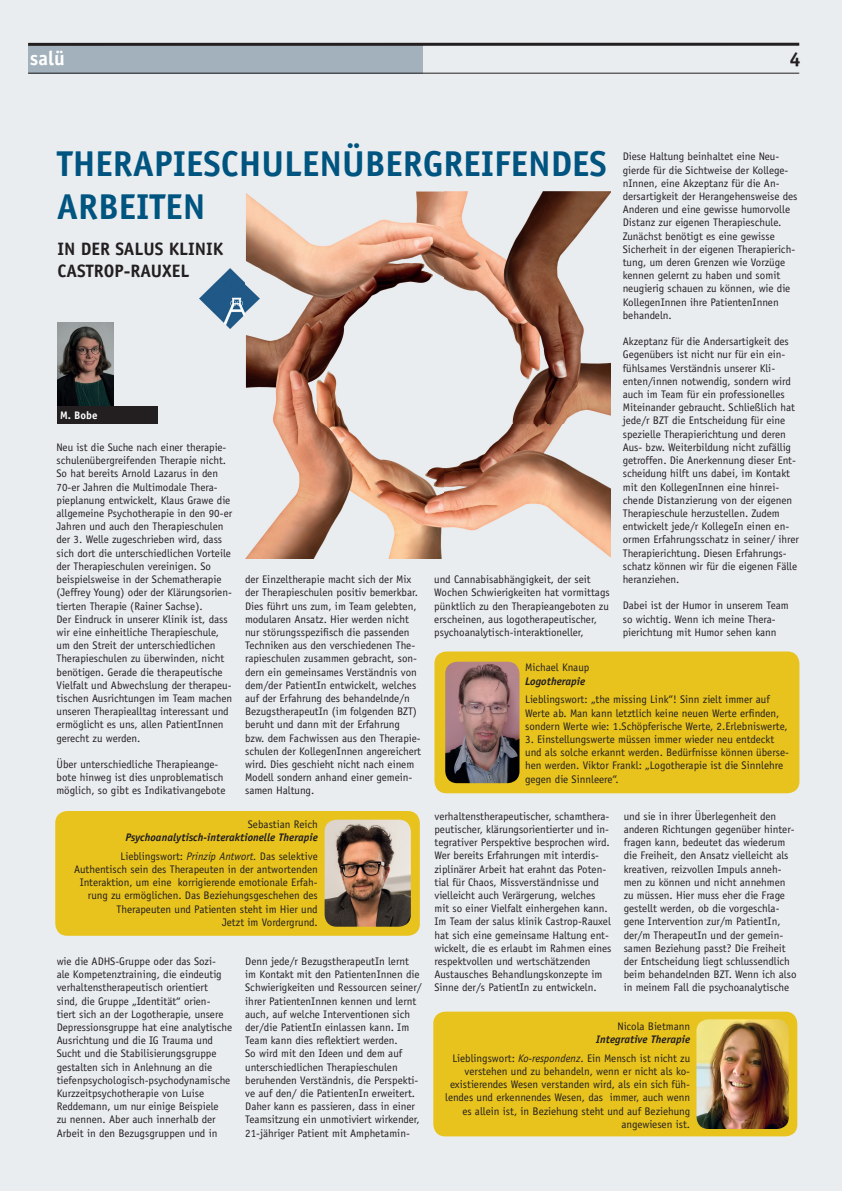
<style>
.page{position:relative;width:842px;height:1191px;background:#eaedf0}
.page>*{position:absolute;margin:0;border:0;box-sizing:border-box;transform-origin:0 0}
.t1{font:700 36px/43.2px "Officina Sans Std";color:#005480}
.t2{font:700 20px "Officina Sans Std";color:#fff}
.t3{font:700 20px "Officina Sans Std";color:#231f20}
.t4{font:700 18px/21.6px "Officina Sans Std";color:#231f20}
.t5{font:11px/13.2px "Officina Sans Std";color:#231f20}
.t6{font:italic 700 11px/18.9px "Officina Sans Std";color:#231f20;text-align:center}
.t7{font:700 11px "Officina Sans Std";color:#fff}
.s1{font-weight:400;font-style:normal}
.s2{font-weight:400}
.s3{font-weight:700;font-style:italic}
.s4{font-style:italic}
</style>
<div class="page">
<div style="left:28px;top:43px;width:394px;height:30px;background:#a2b1bb"></div>
<hr style="left:28px;top:73px;width:771px;height:1px;background:#231f20">
<hr style="left:28px;top:43px;width:771px;height:3px;background:#231f20">
<img style="left:246px;top:191px;width:365px;height:367px">
<img style="left:199px;top:267px;width:62px;height:63px">
<div style="left:55px;top:811px;width:365px;height:124px;background:#e8c31d;border-radius:12px"></div>
<img style="left:325px;top:819px;width:86px;height:107px">
<div style="left:433px;top:1011px;width:364px;height:125px;background:#e8c31d;border-radius:12px"></div>
<img style="left:696px;top:1019px;width:93px;height:110px">
<div style="left:434px;top:651px;width:365px;height:142px;background:#e8c31d;border-radius:12px"></div>
<img style="left:445px;top:661px;width:74px;height:122px">
<img style="left:57px;top:322px;width:57px;height:85px">
<div style="left:57px;top:407px;width:101px;height:17px;background:#231f20"></div>
<h2 class="t2" style="left:30px;top:46px;width:36px">salü</h2>
<h2 class="t3" style="left:789px;top:46px;width:13px">4</h2>
<h1 class="t1" style="left:57px;top:141px;width:551px">THERAPIESCHULENÜBERGREIFENDES<br>ARBEITEN</h1>
<p class="t5" style="left:623px;top:150px;width:176px">Diese Haltung beinhaltet eine Neu&shy;gierde für die Sichtweise der Kollege&shy;nInnen, eine Akzeptanz für die An&shy;dersartigkeit der Herangehensweise des Anderen und eine gewisse humorvolle Distanz zur eigenen Therapieschule.<br>Zunächst benötigt es eine gewisse Sicherheit in der eigenen Therapierich&shy;tung, um deren Grenzen wie Vorzüge kennen gelernt zu haben und somit neugierig schauen zu können, wie die KollegenInnen ihre PatientenInnen behandeln.</p>
<p class="t5" style="left:623px;top:335px;width:178px">Akzeptanz für die Andersartigkeit des Gegenübers ist nicht nur für ein ein&shy;fühlsames Verständnis unserer Kli&shy;enten/innen notwendig, sondern wird auch im Team für ein professionelles Miteinander gebraucht. Schließlich hat jede/r BZT die Entscheidung für eine spezielle Therapierichtung und deren Aus- bzw. Weiterbildung nicht zufällig getroffen. Die Anerkennung dieser Ent&shy;scheidung hilft uns dabei, im Kontakt mit den KollegenInnen eine hinrei&shy;chende Distanzierung von der eigenen Therapieschule herzustellen. Zudem entwickelt jede/r KollegeIn einen en&shy;ormen Erfahrungsschatz in seiner/ ihrer Therapierichtung. Diesen Erfahrungs&shy;schatz können wir für die eigenen Fälle heranziehen.</p>
<p class="t5" style="left:623px;top:599px;width:168px">Dabei ist der Humor in unserem Team so wichtig. Wenn ich meine Thera&shy;pierichtung mit Humor sehen kann</p>
<h3 class="t4" style="left:57px;top:238px;width:167px">IN DER SALUS KLINIK<br>CASTROP-RAUXEL</h3>
<p class="t7" style="left:60px;top:409px;width:39px">M. Bobe</p>
<p class="t5" style="left:57px;top:441px;width:177px">Neu ist die Suche nach einer therapie&shy;schulenübergreifenden Therapie nicht.<br>So hat bereits Arnold Lazarus in den 70-er Jahren die Multimodale Thera&shy;pieplanung entwickelt, Klaus Grawe die allgemeine Psychotherapie in den 90-er Jahren und auch den Therapieschulen der 3. Welle zugeschrieben wird, dass sich dort die unterschiedlichen Vorteile der Therapieschulen vereinigen. So beispielsweise in der Schematherapie (Jeffrey Young) oder der Klärungsorien&shy;tierten Therapie (Rainer Sachse).<br>Der Eindruck in unserer Klinik ist, dass wir eine einheitliche Therapieschule, um den Streit der unterschiedlichen Therapieschulen zu überwinden, nicht benötigen. Gerade die therapeutische Vielfalt und Abwechslung der therapeu&shy;tischen Ausrichtungen im Team machen unseren Therapiealltag interessant und ermöglicht es uns, allen PatientInnen gerecht zu werden.</p>
<p class="t5" style="left:57px;top:757px;width:170px">Über unterschiedliche Therapieange&shy;bote hinweg ist dies unproblematisch möglich, so gibt es Indikativangebote</p>
<p class="t5" style="left:245px;top:573px;width:178px">der Einzeltherapie macht sich der Mix der Therapieschulen positiv bemerkbar.<br>Dies führt uns zum, im Team gelebten, modularen Ansatz. Hier werden nicht nur störungsspezifisch die passenden Techniken aus den verschiedenen The&shy;rapieschulen zusammen gebracht, son&shy;dern ein gemeinsames Verständnis von dem/der PatientIn entwickelt, welches auf der Erfahrung des behandelnde/n BezugstherapeutIn (im folgenden BZT) beruht und dann mit der Erfahrung bzw. dem Fachwissen aus den Therapie&shy;schulen der KollegenInnen angereichert wird. Dies geschieht nicht nach einem Modell sondern anhand einer gemein&shy;samen Haltung.</p>
<p class="t5" style="left:434px;top:573px;width:177px">und Cannabisabhängigkeit, der seit Wochen Schwierigkeiten hat vormittags pünktlich zu den Therapieangeboten zu erscheinen, aus logotherapeutischer, psychoanalytisch-interaktioneller,</p>
<p class="t5" style="left:525px;top:661px;width:66px">Michael Knaup</p>
<p class="t6" style="left:525px;top:671px;width:62px">Logotherapie</p>
<p class="t5" style="left:525px;top:693px;width:264px">Lieblingswort: „the missing Link“! Sinn zielt immer auf<br>Werte ab. Man kann letztlich keine neuen Werte erfinden, sondern Werte wie: 1.Schöpferische Werte, 2.Erlebniswerte,</p>
<p class="t5" style="left:525px;top:732px;width:265px">3. Einstellungswerte müssen immer wieder neu entdeckt und als solche erkannt werden. Bedürfnisse können überse&shy;hen werden. Viktor Frankl: „Logotherapie ist die Sinnlehre gegen die Sinnleere“.</p>
<p class="t5" style="left:248px;top:817px;width:71px">Sebastian Reich</p>
<p class="t6" style="left:121px;top:827px;width:199px">Psychoanalytisch-interaktionelle Therapie<br><span class="s1">Lieblingswort:</span> <span class="s2">Prinzip Antwort.</span> <span class="s1">Das selektive</span></p>
<p class="t5" style="left:74px;top:862px;width:245px;text-align:right">Authentisch sein des Therapeuten in der antwortenden Interaktion, um eine korrigierende emotionale Erfah&shy;rung zu ermöglichen. Das Beziehungsgeschehen des Therapeuten und Patienten steht im Hier und<br>Jetzt im Vordergrund.</p>
<p class="t5" style="left:57px;top:954px;width:177px">wie die ADHS-Gruppe oder das Sozi-<br>ale Kompetenztraining, die eindeutig verhaltenstherapeutisch orientiert<br>sind, die Gruppe „Identität“ orien&shy;tiert sich an der Logotherapie, unsere Depressionsgruppe hat eine analytische Ausrichtung und die IG Trauma und Sucht und die Stabilisierungsgruppe gestalten sich in Anlehnung an die tiefenpsychologisch-psychodynamische Kurzzeitpsychotherapie von Luise Reddemann, um nur einige Beispiele<br>zu nennen. Aber auch innerhalb der Arbeit in den Bezugsgruppen und in</p>
<p class="t5" style="left:245px;top:954px;width:178px">Denn jede/r BezugstherapeutIn lernt im Kontakt mit den PatientenInnen die Schwierigkeiten und Ressourcen seiner/ ihrer PatientenInnen kennen und lernt auch, auf welche Interventionen sich der/die PatientIn einlassen kann. Im Team kann dies reflektiert werden.<br>So wird mit den Ideen und dem auf unterschiedlichen Therapieschulen beruhenden Verständnis, die Perspekti&shy;ve auf den/ die PatientenIn erweitert.<br>Daher kann es passieren, dass in einer Teamsitzung ein unmotiviert wirkender, 21-jähriger Patient mit Amphetamin-</p>
<p class="t5" style="left:434px;top:809px;width:179px">verhaltenstherapeutischer, schamthera&shy;peutischer, klärungsorientierter und in&shy;tegrativer Perspektive besprochen wird.<br>Wer bereits Erfahrungen mit interdis&shy;ziplinärer Arbeit hat erahnt das Poten&shy;tial für Chaos, Missverständnisse und vielleicht auch Verärgerung, welches mit so einer Vielfalt einhergehen kann.<br>Im Team der salus klinik Castrop-Rauxel hat sich eine gemeinsame Haltung ent&shy;wickelt, die es erlaubt im Rahmen eines respektvollen und wertschätzenden Austausches Behandlungskonzepte im Sinne der/s PatientIn zu entwickeln.</p>
<p class="t5" style="left:624px;top:809px;width:174px">und sie in ihrer Überlegenheit den anderen Richtungen gegenüber hinter&shy;fragen kann, bedeutet das wiederum die Freiheit, den Ansatz vielleicht als kreativen, reizvollen Impuls anneh&shy;men zu können und nicht annehmen zu müssen. Hier muss eher die Frage gestellt werden, ob die vorgeschla&shy;gene Intervention zur/m PatientIn, der/m TherapeutIn und der gemein&shy;samen Beziehung passt? Die Freiheit der Entscheidung liegt schlussendlich beim behandelnden BZT. Wenn ich also in meinem Fall die psychoanalytische</p>
<p class="t5" style="left:617px;top:1019px;width:74px">Nicola Bietmann</p>
<p class="t5" style="left:452px;top:1029px;width:239px;line-height:18.9px;text-align:right"><span class="s3">Integrative Therapie<br></span>Lieblingswort: <span class="s4">Ko-respondenz</span>. Ein Mensch ist nicht zu</p>
<p class="t5" style="left:445px;top:1064px;width:246px;text-align:right">verstehen und zu behandeln, wenn er nicht als ko&shy;existierendes Wesen verstanden wird, als ein sich füh&shy;lendes und erkennendes Wesen, das immer, auch wenn es allein ist, in Beziehung steht und auf Beziehung angewiesen ist.</p>
</div>
